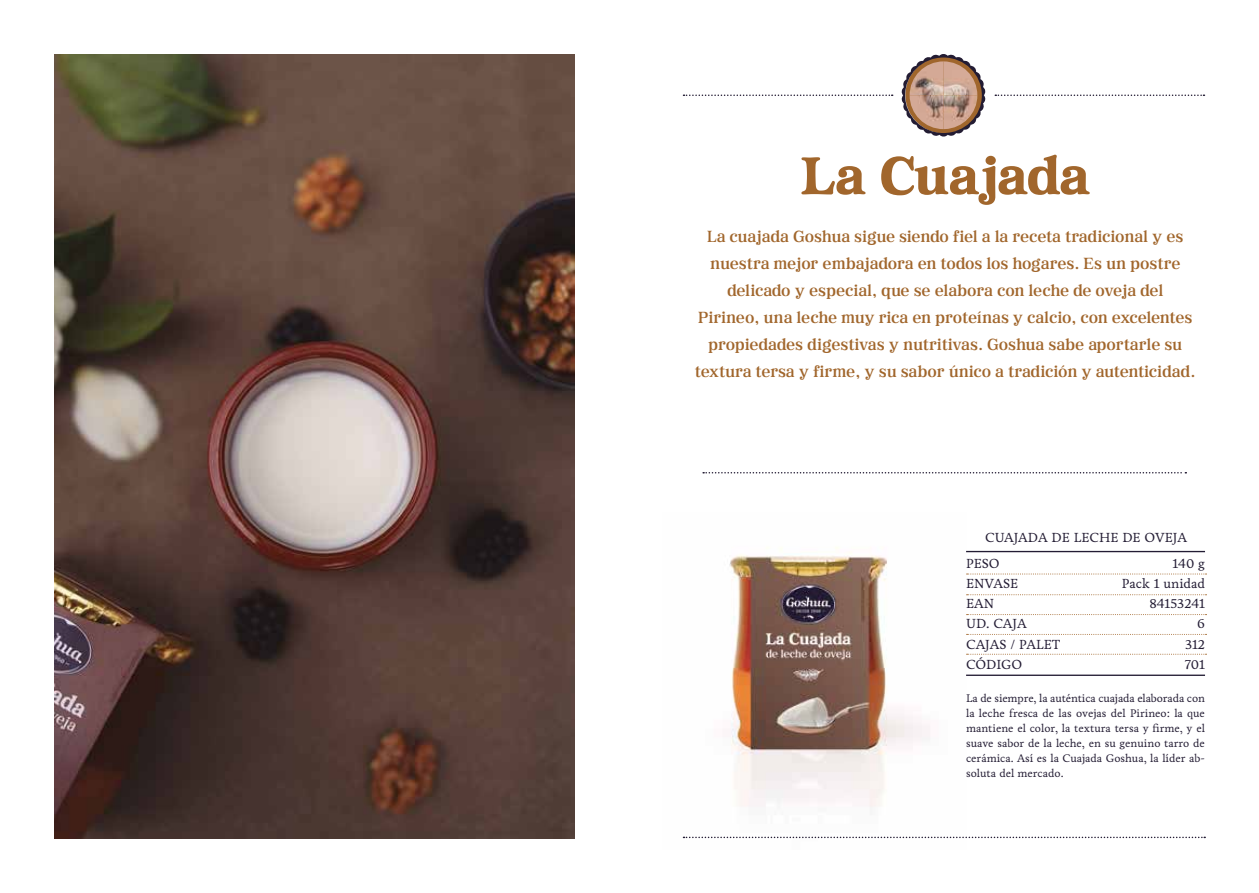
<style>
.page{position:relative;width:1259px;height:893px;background:#fff}
.page>*{position:absolute;margin:0;border:0;box-sizing:border-box;transform-origin:0 0}
.t1{font:700 54px "Everafter";color:#a1662c}
.t2{font:16.5px/27px "Everafter";letter-spacing:-.01em;color:#a1662c;text-align:center}
.t3{font:13.35px/20.1px "Livory";color:#231c34}
.t4{font:13.35px "Livory";letter-spacing:-.005em;color:#231c33}
.t5{font:11.25px/15px "Livory";color:#231c33;text-align:justify}
</style>
<div class="page">
<img style="left:682px;top:547px;width:284px;height:292px">
<hr style="left:966px;top:551px;width:239px;height:1px;background:#231c34">
<hr style="left:966px;top:675px;width:239px;height:1px;background:#231c34">
<svg style="left:966px;top:573px;width:240px;height:1px"></svg>
<svg style="left:966px;top:594px;width:240px;height:1px"></svg>
<svg style="left:966px;top:614px;width:240px;height:1px"></svg>
<svg style="left:966px;top:634px;width:240px;height:1px"></svg>
<svg style="left:966px;top:654px;width:240px;height:1px"></svg>
<img style="left:54px;top:54px;width:520px;height:785px">
<svg style="left:683px;top:837px;width:522px;height:1px"></svg>
<svg style="left:703px;top:472px;width:483px;height:1px"></svg>
<svg style="left:683px;top:95px;width:209px;height:1px"></svg>
<svg style="left:995px;top:95px;width:209px;height:1px"></svg>
<svg style="left:901px;top:54px;width:84px;height:83px"></svg>
<h1 class="t1" style="left:800px;top:143px;width:291px">La Cuajada</h1>
<p class="t2" style="left:695px;top:223px;width:502px">La cuajada Goshua sigue siendo fiel a la receta tradicional y es nuestra mejor embajadora en todos los hogares. Es un postre delicado y especial, que se elabora con leche de oveja del Pirineo, una leche muy rica en proteínas y calcio, con excelentes propiedades digestivas y nutritivas. Goshua sabe aportarle su textura tersa y firme, y su sabor único a tradición y autenticidad.</p>
<p class="t4" style="left:985px;top:529px;width:203px">CUAJADA DE LECHE DE OVEJA</p>
<p class="t3" style="left:1122px;top:553px;width:85px;text-align:right">140 g<br>Pack 1 unidad<br>84153241<br>6<br>312<br>701</p>
<p class="t3" style="left:966px;top:553px;width:96px">PESO<br>ENVASE<br>EAN<br>UD. CAJA<br>CAJAS / PALET<br>CÓDIGO</p>
<p class="t5" style="left:966px;top:691px;width:240px">La de siempre, la auténtica cuajada elaborada con la leche fresca de las ovejas del Pirineo: la que mantiene el color, la textura tersa y firme, y el suave sabor de la leche, en su genuino tarro de cerámica. Así es la Cuajada Goshua, la líder ab&shy;soluta del mercado.</p>
</div>
